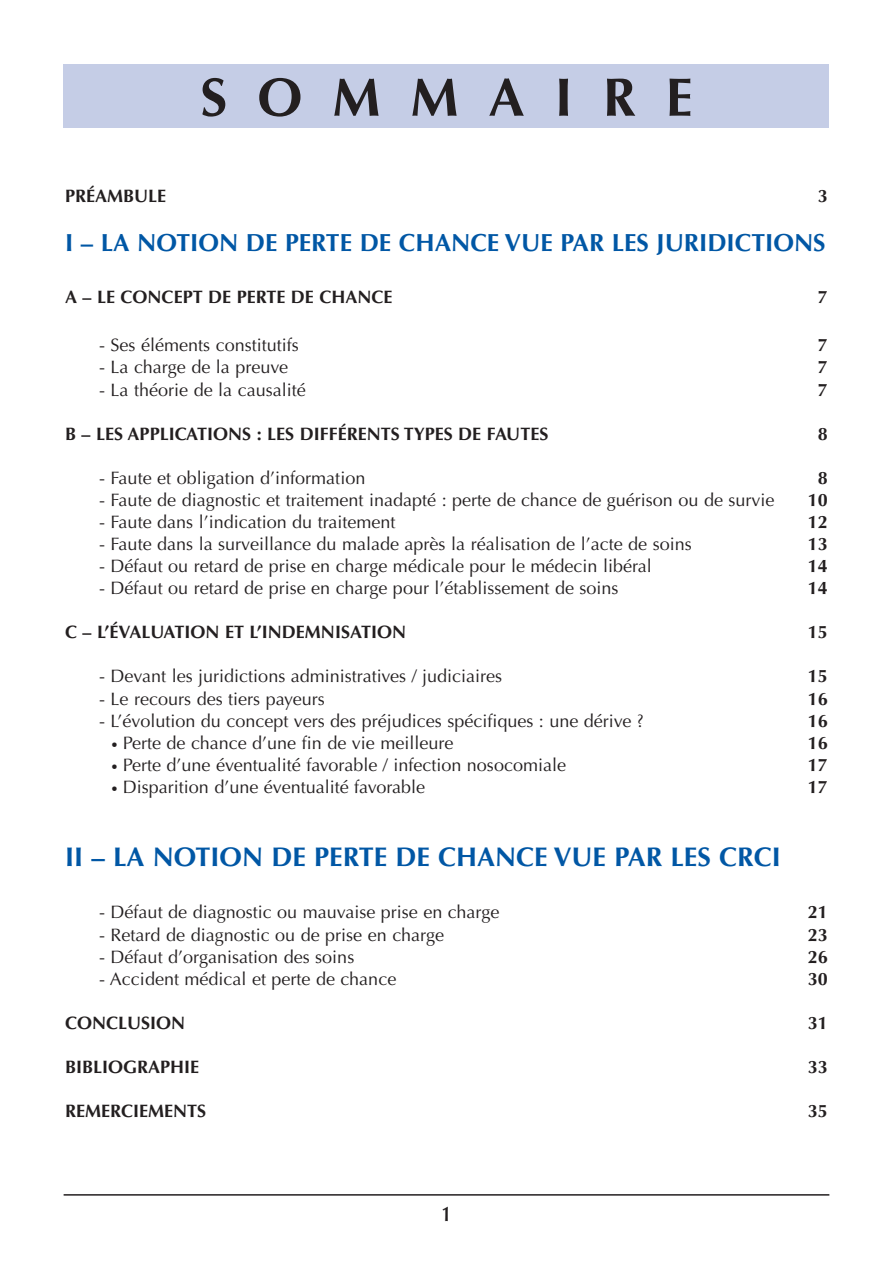
<style>
.page{position:relative;width:893px;height:1263px;background:#fff}
.page>*{position:absolute;margin:0;border:0;box-sizing:border-box;transform-origin:0 0}
.t1{font:700 54px "Optima";letter-spacing:.555em;color:#231f20}
.t2{font:700 27px "Optima";color:#0157a5}
.t3{font:700 24.75px "Optima";color:#0157a5}
.t4{font:700 21px "Optima";color:#231f20;scale:.8 1}
.t5{font:18px "Optima";color:#231f20}
.t6{font:700 18px "Optima";color:#231f20}
.s1{font-family:"Parisine Office"}
</style>
<div class="page">
<div style="left:64px;top:64px;width:765px;height:64px;background:#c5cde6"></div>
<hr style="left:64px;top:1194px;width:765px;height:2px;background:#231f20">
<h1 class="t1" style="left:200px;top:75px;width:494px">SOMMAIRE</h1>
<p class="t6" style="left:65px;top:189px;width:103px">PRÉAMBULE</p>
<p class="t6" style="left:817px;top:189px;width:12px">3</p>
<h3 class="t3" style="left:65px;top:233px;width:762px">I – LA NOTION DE PERTE DE CHANCE VUE PAR LES JURIDICTIONS</h3>
<p class="t6" style="left:65px;top:289px;width:329px">A – LE CONCEPT DE PERTE DE CHANCE</p>
<p class="t6" style="left:817px;top:289px;width:12px">7</p>
<p class="t5" style="left:99px;top:338px;width:201px">- Ses éléments constitutifs</p>
<p class="t6" style="left:817px;top:338px;width:12px">7</p>
<p class="t5" style="left:99px;top:360px;width:190px">- La charge de la preuve</p>
<p class="t6" style="left:817px;top:360px;width:12px">7</p>
<p class="t5" style="left:99px;top:382px;width:208px">- La théorie de la causalité</p>
<p class="t6" style="left:817px;top:382px;width:12px">7</p>
<p class="t6" style="left:65px;top:426px;width:484px">B – LES APPLICATIONS : LES DIFFÉRENTS TYPES DE FAUTES</p>
<p class="t6" style="left:817px;top:426px;width:12px">8</p>
<p class="t5" style="left:99px;top:470px;width:268px">- Faute et obligation d’information</p>
<p class="t6" style="left:817px;top:470px;width:12px">8</p>
<p class="t5" style="left:99px;top:492px;width:677px">- Faute de diagnostic et traitement inadapté : perte de chance de guérison ou de survie</p>
<p class="t6" style="left:807px;top:492px;width:22px">10</p>
<p class="t5" style="left:99px;top:514px;width:298px">- Faute dans l’indication du traitement</p>
<p class="t6" style="left:807px;top:514px;width:22px">12</p>
<p class="t5" style="left:99px;top:536px;width:594px">- Faute dans la surveillance du malade après la réalisation de l’acte de soins</p>
<p class="t6" style="left:807px;top:536px;width:22px">13</p>
<p class="t5" style="left:99px;top:559px;width:554px">- Défaut ou retard de prise en charge médicale pour le médecin libéral</p>
<p class="t6" style="left:807px;top:559px;width:22px">14</p>
<p class="t5" style="left:99px;top:581px;width:521px">- Défaut ou retard de prise en charge pour l’établissement de soins</p>
<p class="t6" style="left:807px;top:581px;width:22px">14</p>
<p class="t6" style="left:65px;top:625px;width:342px">C – L’ÉVALUATION ET L’INDEMNISATION</p>
<p class="t6" style="left:807px;top:625px;width:22px">15</p>
<p class="t5" style="left:99px;top:669px;width:404px">- Devant les juridictions administratives / judiciaires</p>
<p class="t6" style="left:807px;top:669px;width:22px">15</p>
<p class="t5" style="left:99px;top:691px;width:227px">- Le recours des tiers payeurs</p>
<p class="t6" style="left:807px;top:691px;width:22px">16</p>
<p class="t5" style="left:99px;top:713px;width:546px">- L’évolution du concept vers des préjudices spécifiques : une dérive ?</p>
<p class="t6" style="left:807px;top:713px;width:22px">16</p>
<p class="t5" style="left:112px;top:735px;width:343px"><span class="s1">•</span> Perte de chance d’une fin de vie meilleure</p>
<p class="t6" style="left:807px;top:735px;width:22px">16</p>
<p class="t5" style="left:112px;top:757px;width:455px"><span class="s1">•</span> Perte d’une éventualité favorable / infection nosocomiale</p>
<p class="t6" style="left:807px;top:757px;width:22px">17</p>
<p class="t5" style="left:112px;top:779px;width:315px"><span class="s1">•</span> Disparition d’une éventualité favorable</p>
<p class="t6" style="left:807px;top:779px;width:22px">17</p>
<h2 class="t2" style="left:65px;top:845px;width:717px">II – LA NOTION DE PERTE DE CHANCE VUE PAR LES CRCI</h2>
<p class="t5" style="left:99px;top:905px;width:402px">- Défaut de diagnostic ou mauvaise prise en charge</p>
<p class="t6" style="left:807px;top:905px;width:22px">21</p>
<p class="t5" style="left:99px;top:927px;width:346px">- Retard de diagnostic ou de prise en charge</p>
<p class="t6" style="left:807px;top:927px;width:22px">23</p>
<p class="t5" style="left:99px;top:949px;width:257px">- Défaut d’organisation des soins</p>
<p class="t6" style="left:807px;top:949px;width:22px">26</p>
<p class="t5" style="left:99px;top:971px;width:299px">- Accident médical et perte de chance</p>
<p class="t6" style="left:807px;top:971px;width:22px">30</p>
<p class="t6" style="left:65px;top:1015px;width:121px">CONCLUSION</p>
<p class="t6" style="left:807px;top:1015px;width:22px">31</p>
<p class="t6" style="left:65px;top:1059px;width:135px">BIBLIOGRAPHIE</p>
<p class="t6" style="left:807px;top:1059px;width:22px">33</p>
<p class="t6" style="left:65px;top:1104px;width:142px">REMERCIEMENTS</p>
<p class="t6" style="left:807px;top:1104px;width:22px">35</p>
<p class="t4" style="left:442px;top:1205px;width:13px">1</p>
</div>
